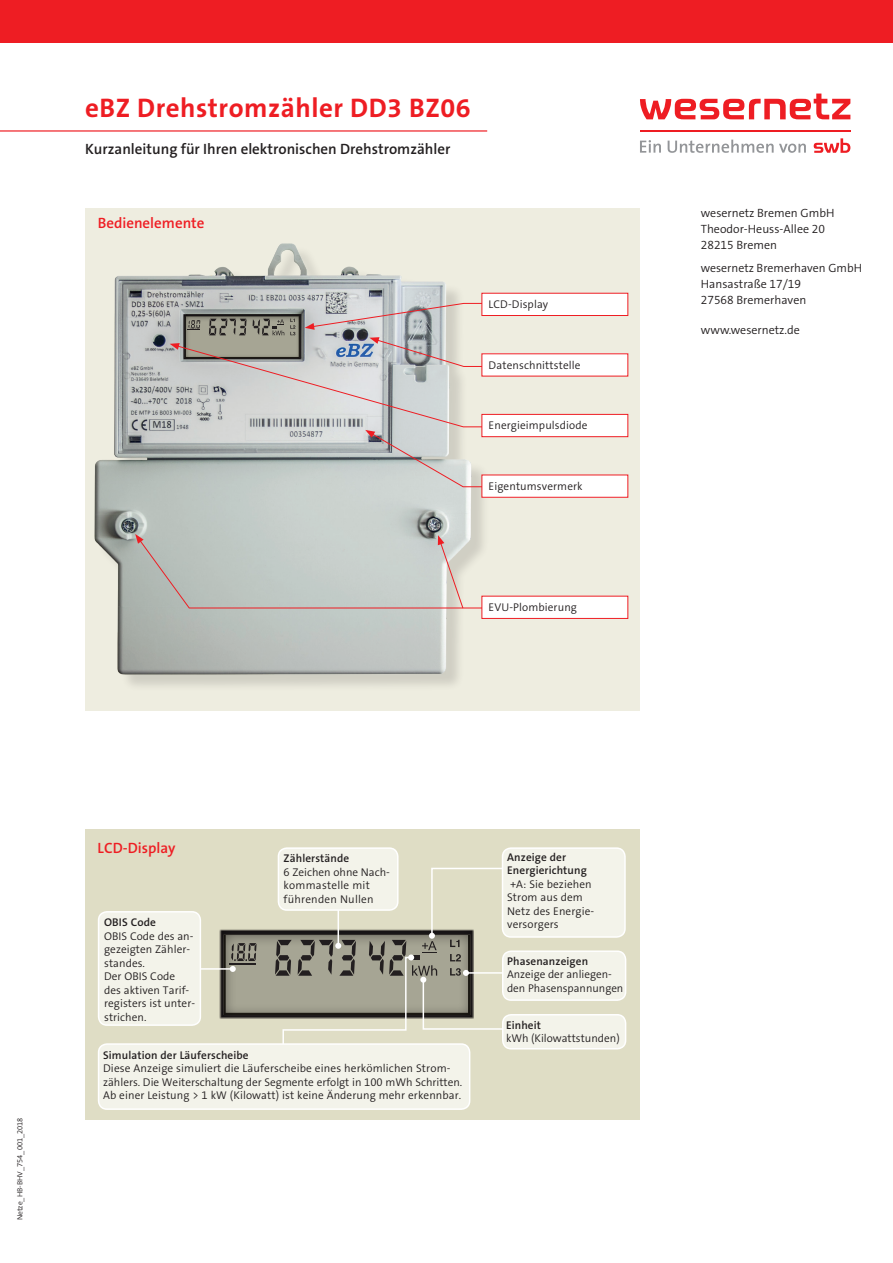
<style>
.page{position:relative;width:893px;height:1263px;background:#fff}
.page>*{position:absolute;margin:0;border:0;box-sizing:border-box;transform-origin:0 0}
.t1{font:700 27px "The Sans B W7";letter-spacing:.02em;color:#ee1d23}
.t2{font:15px "The Sans LP6 Se Bld";color:#231f20}
.t3{font:15px "The Sans LP6 Se Bld";color:#ee1d23}
.t4{font:12px "The Sans LP4 Se Lig";color:#231f20}
.Copytext{font:11.25px/13.5px "The Sans LP4 Se Lig";letter-spacing:.01em;color:#231f20}
.Copytext-2{font:11.25px "The Sans LP6 Se Bld";letter-spacing:.01em;color:#231f20}
.t5{font:7.5px "The Sans LP4 Se Lig";color:#231f20}
.s1{font-family:"The Sans LP6 Se Bld"}
</style>
<div class="page">
<div style="left:85px;top:208px;width:555px;height:502px;background:#eeede0"></div>
<img style="left:90px;top:243px;width:405px;height:468px">
<div style="left:85px;top:830px;width:555px;height:290px;background:#dfddc5"></div>
<hr style="left:640px;top:130px;width:210px;height:1px;background:#ee1d23">
<svg style="left:640px;top:140px;width:21px;height:13px"></svg>
<svg style="left:668px;top:140px;width:138px;height:13px"></svg>
<svg style="left:814px;top:138px;width:36px;height:15px"></svg>
<svg style="left:640px;top:94px;width:210px;height:25px"></svg>
<div style="left:0;top:0;width:893px;height:43px;background:#ee1d23"></div>
<hr style="left:0;top:130px;width:487px;height:2px;background:#ee1d23">
<div style="left:482px;top:354px;width:146px;height:22px;background:#fff"></div>
<div style="left:482px;top:293px;width:146px;height:22px;background:#fff"></div>
<div style="left:481px;top:293px;width:147px;height:23px;border:1px solid #ee1d23"></div>
<div style="left:482px;top:596px;width:146px;height:22px;background:#fff"></div>
<div style="left:481px;top:596px;width:147px;height:23px;border:1px solid #ee1d23"></div>
<div style="left:278px;top:848px;width:120px;height:62px;background:#f3f3ea;border-radius:9px"></div>
<div style="left:278px;top:847px;width:121px;height:64px;border:2px solid #fff;border-radius:9px"></div>
<svg style="left:135px;top:534px;width:378px;height:75px;background:#c7cac5"></svg>
<div style="left:482px;top:475px;width:146px;height:22px;background:#fff"></div>
<div style="left:481px;top:475px;width:147px;height:23px;border:1px solid #ee1d23"></div>
<div style="left:502px;top:848px;width:123px;height:89px;background:#f3f3ea;border-radius:9px"></div>
<div style="left:502px;top:847px;width:124px;height:91px;border:2px solid #fff;border-radius:9px"></div>
<hr style="left:174px;top:968px;width:59px;height:2px;background:#fff">
<div style="left:99px;top:912px;width:101px;height:113px;background:#f3f3ea;border-radius:9px"></div>
<div style="left:98px;top:911px;width:103px;height:115px;border:2px solid #fff;border-radius:9px"></div>
<svg style="left:170px;top:303px;width:385px;height:184px"></svg>
<div style="left:503px;top:1015px;width:123px;height:34px;background:#f3f3ea;border-radius:9px"></div>
<div style="left:502px;top:1014px;width:124px;height:35px;border:2px solid #fff;border-radius:9px"></div>
<svg style="left:221px;top:867px;width:309px;height:210px"></svg>
<div style="left:99px;top:1044px;width:371px;height:65px;background:#f3f3ea;border-radius:9px"></div>
<div style="left:98px;top:1043px;width:372px;height:67px;border:2px solid #fff;border-radius:9px"></div>
<div style="left:503px;top:951px;width:123px;height:49px;background:#f3f3ea;border-radius:9px"></div>
<div style="left:502px;top:950px;width:124px;height:51px;border:2px solid #fff;border-radius:9px"></div>
<div style="left:482px;top:414px;width:146px;height:23px;background:#fff"></div>
<div style="left:481px;top:414px;width:147px;height:23px;border:1px solid #ee1d23"></div>
<p class="t1" style="left:85px;top:90px;width:387px">eBZ Drehstromzähler DD3 BZ06</p>
<p class="t2" style="left:85px;top:139px;width:367px">Kurzanleitung für Ihren elektronischen Drehstromzähler</p>
<p class="t3" style="left:98px;top:213px;width:108px">Bedienelemente</p>
<p class="Copytext" style="left:489px;top:298px;width:61px">LCD-Display</p>
<p class="Copytext" style="left:489px;top:358px;width:93px">Datenschnittstelle</p>
<p class="Copytext" style="left:489px;top:419px;width:100px">Energieimpulsdiode</p>
<p class="Copytext" style="left:489px;top:480px;width:95px">Eigentumsvermerk</p>
<p class="Copytext" style="left:489px;top:601px;width:90px">EVU-Plombierung</p>
<p class="t4" style="left:701px;top:205px;width:135px">wesernetz Bremen GmbH</p>
<p class="t4" style="left:701px;top:221px;width:126px">Theodor-Heuss-Allee 20</p>
<p class="t4" style="left:701px;top:237px;width:78px">28215 Bremen</p>
<p class="t4" style="left:701px;top:260px;width:163px">wesernetz Bremerhaven GmbH</p>
<p class="t4" style="left:701px;top:276px;width:102px">Hansastraße 17/19</p>
<p class="t4" style="left:701px;top:292px;width:107px">27568 Bremerhaven</p>
<p class="t4" style="left:701px;top:322px;width:101px">www.wesernetz.de</p>
<p class="t5" style="left:15px;top:1220px;width:104px;rotate:-90deg">Netze_HB-BHV_754_001_2018</p>
<p class="t3" style="left:98px;top:838px;width:79px">LCD-Display</p>
<p class="Copytext-2" style="left:104px;top:915px;width:53px">OBIS Code</p>
<p class="Copytext" style="left:104px;top:929px;width:91px">OBIS Code des an-</p>
<p class="Copytext" style="left:104px;top:943px;width:87px">gezeigten Zähler&shy;standes.</p>
<p class="Copytext" style="left:104px;top:970px;width:72px">Der OBIS Code</p>
<p class="Copytext" style="left:104px;top:983px;width:87px">des aktiven Tarif-</p>
<p class="Copytext" style="left:104px;top:997px;width:92px">registers ist unter&shy;strichen.</p>
<p class="Copytext-2" style="left:284px;top:851px;width:67px">Zählerstände</p>
<p class="Copytext" style="left:284px;top:865px;width:108px">6 Zeichen ohne Nach&shy;kommastelle mit führenden Nullen</p>
<p class="Copytext" style="left:103px;top:1048px;width:361px"><span class="s1">Simulation der Läuferscheibe<br></span>Diese Anzeige simuliert die Läuferscheibe eines herkömlichen Strom&shy;zählers. Die Weiterschaltung der Segmente erfolgt in 100 mWh Schritten.<br>Ab einer Leistung &gt; 1 kW (Kilowatt) ist keine Änderung mehr erkennbar.</p>
<p class="Copytext" style="left:507px;top:850px;width:88px"><span class="s1">Anzeige der<br>Energierichtung </span>+A: Sie beziehen<br>Strom aus dem<br>Netz des Energie-</p>
<p class="Copytext" style="left:507px;top:918px;width:53px">versorgers</p>
<p class="Copytext" style="left:507px;top:954px;width:118px"><span class="s1">Phasenanzeigen<br></span>Anzeige der anliegen&shy;den Phasenspannungen</p>
<p class="Copytext-2" style="left:506px;top:1018px;width:37px">Einheit</p>
<p class="Copytext" style="left:506px;top:1032px;width:115px">kWh (Kilowattstunden)</p>
</div>
